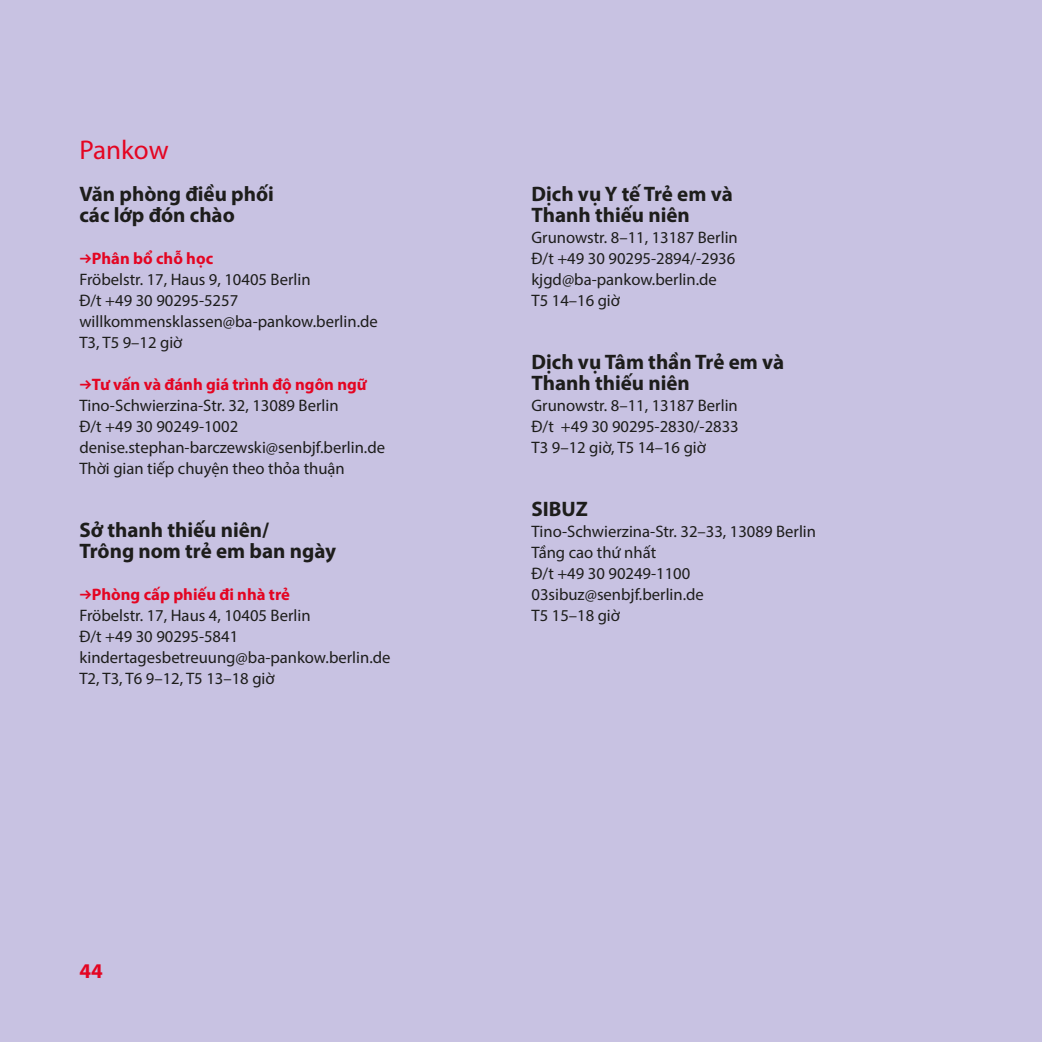
<style>
.page{position:relative;width:1042px;height:1042px;background:#c8c2e2}
.page>*{position:absolute;margin:0;border:0;box-sizing:border-box;transform-origin:0 0}
.t1{font:27.12px "Myriad Pro";color:#e40522}
.t2{font:700 21px/21px "Myriad Pro";color:#1d1d1b}
.t3{font:700 21px "Myriad Pro";color:#e40522}
.t4{font:16.62px/21px "Myriad Pro";color:#1d1d1b}
.s1{font-family:"Berlin Type";font-weight:700;color:#e40522}
.s2{font-weight:700;color:#e40522}
</style>
<div class="page">
<h1 class="t1" style="left:79px;top:133px;width:91px">Pankow</h1>
<p class="t2" style="left:79px;top:182px;width:196px">Văn phòng điều phối các lớp đón chào</p>
<p class="t4" style="left:79px;top:247px;width:300px"><span class="s1">→</span><span class="s2">Phân bổ chỗ học<br></span>Fröbelstr. 17, Haus 9, 10405 Berlin<br>Đ/t +49 30 90295-5257 willkommensklassen@ba-pankow.berlin.de<br>T3, T5 9–12 giờ</p>
<p class="t4" style="left:79px;top:373px;width:307px"><span class="s1">→</span><span class="s2">Tư vấn và đánh giá trình độ ngôn ngữ </span>Tino-Schwierzina-Str. 32, 13089 Berlin<br>Đ/t +49 30 90249-1002 denise.stephan-barczewski@senbjf.berlin.de Thời gian tiếp chuyện theo thỏa thuận</p>
<p class="t2" style="left:79px;top:518px;width:258px">Sở thanh thiếu niên/<br>Trông nom trẻ em ban ngày</p>
<p class="t4" style="left:79px;top:583px;width:313px"><span class="s1">→</span><span class="s2">Phòng cấp phiếu đi nhà trẻ<br></span>Fröbelstr. 17, Haus 4, 10405 Berlin<br>Đ/t +49 30 90295-5841 kindertagesbetreuung@ba-pankow.berlin.de<br>T2, T3, T6 9–12, T5 13–18 giờ</p>
<p class="t3" style="left:79px;top:957px;width:25px">44</p>
<p class="t2" style="left:531px;top:182px;width:203px">Dịch vụ Y tế Trẻ em và<br>Thanh thiếu niên</p>
<p class="t4" style="left:531px;top:226px;width:208px">Grunowstr. 8–11, 13187 Berlin<br>Đ/t +49 30 90295-2894/-2936 kjgd@ba-pankow.berlin.de<br>T5 14–16 giờ</p>
<p class="t2" style="left:531px;top:350px;width:254px">Dịch vụ Tâm thần Trẻ em và<br>Thanh thiếu niên</p>
<p class="t4" style="left:531px;top:394px;width:209px;text-align:justify">Grunowstr. 8–11, 13187 Berlin Đ/t +49 30 90295-2830/-2833<br>T3 9–12 giờ, T5 14–16 giờ</p>
<p class="t2" style="left:531px;top:497px;width:58px">SIBUZ</p>
<p class="t4" style="left:531px;top:520px;width:286px">Tino-Schwierzina-Str. 32–33, 13089 Berlin<br>Tầng cao thứ nhất<br>Đ/t +49 30 90249-1100<br>03sibuz@senbjf.berlin.de<br>T5 15–18 giờ</p>
</div>
